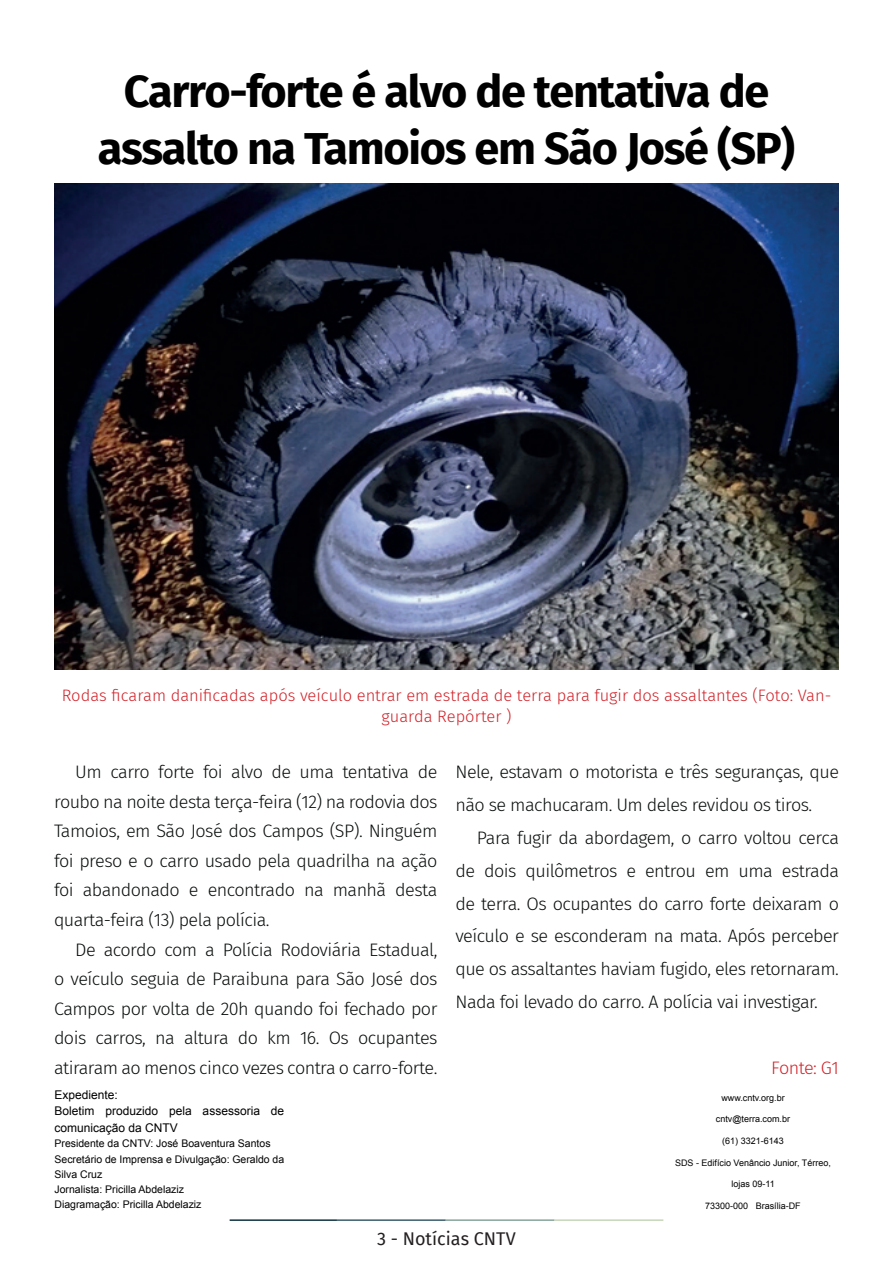
<style>
.page{position:relative;width:893px;height:1263px;background:#fff}
.page>*{position:absolute;margin:0;border:0;box-sizing:border-box;transform-origin:0 0}
.t1{font:700 45px/57px "Fira Sans";letter-spacing:-.03em;color:#000001;text-align:center}
.t2{font:300 18px/29.5px "Fira Sans";letter-spacing:-.03em;color:#080d0b;text-align:justify}
.t3{font:18px "Fira Sans";color:#231f20}
.t4{font:300 18px "Fira Sans";letter-spacing:-.03em;color:#d1232a}
.t5{font:300 16.5px/21px "Fira Sans";color:#d1232a;text-align:center}
.t6{font:12px/16.6px "Arial";color:#000001}
.t7{font:10.5px/15.1px "Arial";color:#000001}
.t8{font:9px "Arial";color:#000001}
</style>
<div class="page">
<hr style="left:230px;top:1219px;width:107px;height:2px;background:#0e323f">
<hr style="left:337px;top:1219px;width:109px;height:2px;background:#3a5f6d">
<hr style="left:446px;top:1219px;width:109px;height:2px;background:#87a59a">
<hr style="left:555px;top:1219px;width:108px;height:2px;background:#c6d5b7">
<img style="left:55px;top:184px;width:784px;height:486px">
<h1 class="t1" style="left:98px;top:59px;width:699px">Carro-forte é alvo de tentativa de assalto na Tamoios em São José (SP)</h1>
<p class="t5" style="left:62px;top:684px;width:771px">Rodas ficaram danificadas após veículo entrar em estrada de terra para fugir dos assaltantes (Foto: Van&shy;guarda Repórter )</p>
<p class="t2" style="left:54px;top:757px;width:385px;text-indent:21px">Um carro forte foi alvo de uma tentativa de roubo na noite desta terça-feira (12) na rodovia dos Tamoios, em São José dos Campos (SP). Ninguém foi preso e o carro usado pela quadrilha na ação foi abandonado e encontrado na manhã desta quarta-feira (13) pela polícia.</p>
<p class="t2" style="left:54px;top:934px;width:385px;text-indent:21px">De acordo com a Polícia Rodoviária Estadual, o veículo seguia de Paraibuna para São José dos Campos por volta de 20h quando foi fechado por dois carros, na altura do km 16. Os ocupantes atiraram ao menos cinco vezes contra o carro-forte.</p>
<p class="t6" style="left:54px;top:1086px;width:231px">Expediente:<br>Boletim produzido pela assessoria de comunicação da CNTV</p>
<p class="t7" style="left:54px;top:1136px;width:231px">Presidente da CNTV: José Boaventura Santos Secretário de Imprensa e Divulgação: Geraldo da Silva Cruz<br>Jornalista: Pricilla Abdelaziz<br>Diagramação: Pricilla Abdelaziz</p>
<p class="t2" style="left:455px;top:755px;width:385px;line-height:32.8px">Nele, estavam o motorista e três seguranças, que não se machucaram. Um deles revidou os tiros.</p>
<p class="t2" style="left:455px;top:821px;width:385px;line-height:32.8px;text-indent:21px">Para fugir da abordagem, o carro voltou cerca de dois quilômetros e entrou em uma estrada de terra. Os ocupantes do carro forte deixaram o veículo e se esconderam na mata. Após perceber que os assaltantes haviam fugido, eles retornaram.<br>Nada foi levado do carro. A polícia vai investigar.</p>
<p class="t4" style="left:771px;top:1055px;width:69px">Fonte: G1</p>
<p class="t8" style="left:721px;top:1092px;width:65px">www.cntv.org.br</p>
<p class="t8" style="left:716px;top:1113px;width:76px">cntv@terra.com.br</p>
<p class="t8" style="left:722px;top:1135px;width:63px">(61) 3321-6143</p>
<p class="t8" style="left:675px;top:1157px;width:157px">SDS - Edifício Venâncio Junior, Térreo,</p>
<p class="t8" style="left:731px;top:1178px;width:45px">lojas 09-11</p>
<p class="t8" style="left:705px;top:1200px;width:97px">73300-000 Brasília-DF</p>
<p class="t3" style="left:377px;top:1225px;width:140px">3 - Notícias CNTV</p>
</div>
